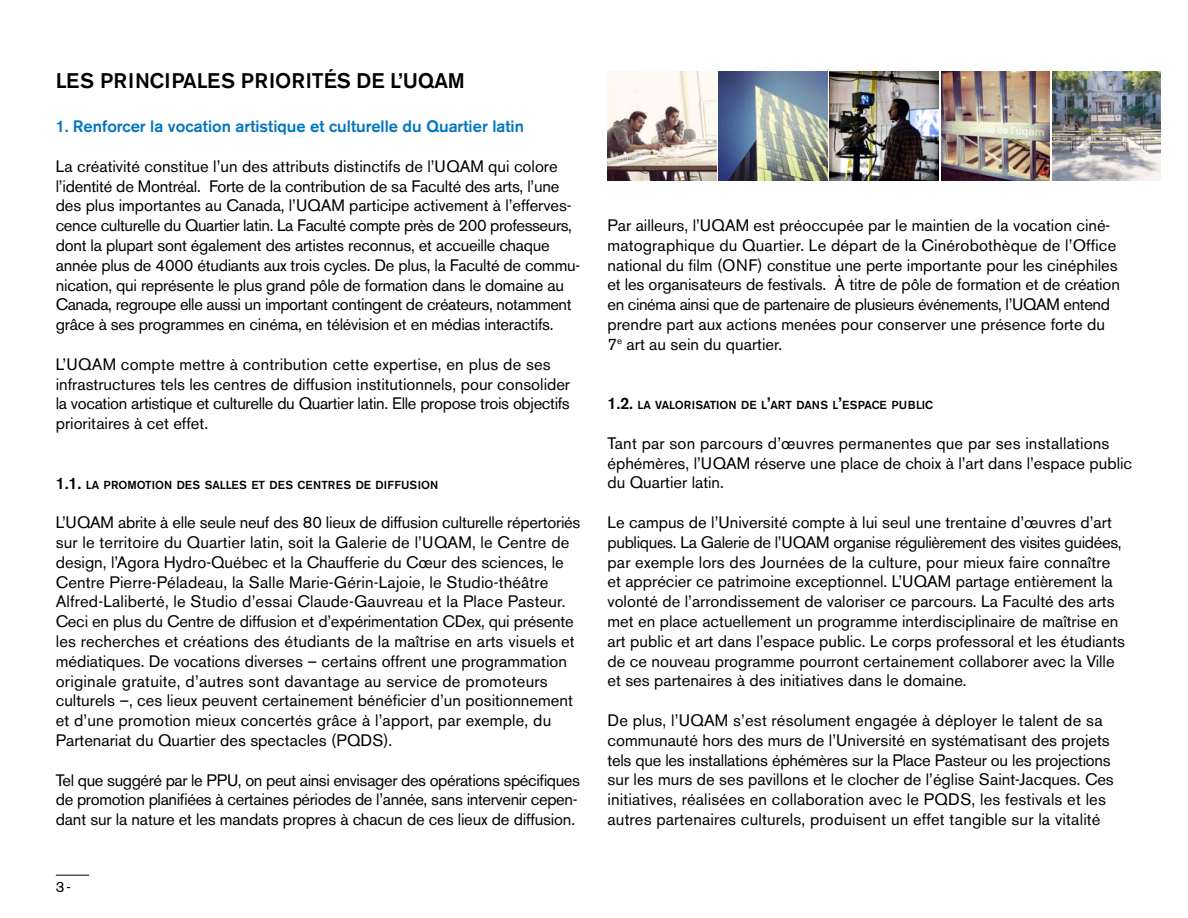
<style>
.page{position:relative;width:1188px;height:918px;background:#fff}
.page>*{position:absolute;margin:0;border:0;box-sizing:border-box;transform-origin:0 0}
.t1{font:500 21px "Akzidenz Grotesk BE";color:#000}
.t2{font:16.5px/19.8px "Akzidenz Grotesk BE";color:#000}
.t3{font:16.5px/19.8px "Akzidenz Grotesk BE";letter-spacing:-.02em;color:#000}
.t4{font:500 16.5px "Akzidenz Grotesk BE";color:#0076c0}
.t5{font:15px "Akzidenz Grotesk BE";color:#000}
.t6{font:500 11.55px "Akzidenz Grotesk BE";color:#000}
.s1{font-size:16.5px}
</style>
<div class="page">
<hr style="left:56px;top:875px;width:33px;height:1px;background:#000">
<img style="left:719px;top:72px;width:108px;height:108px">
<img style="left:608px;top:72px;width:108px;height:108px">
<img style="left:830px;top:72px;width:108px;height:108px">
<img style="left:941px;top:72px;width:109px;height:108px">
<img style="left:1052px;top:72px;width:109px;height:108px">
<p class="t1" style="left:56px;top:68px;width:14px">LES</p>
<p class="t1" style="left:100px;top:68px;width:97px">PRI NCI PALES</p>
<p class="t1" style="left:241px;top:68px;width:209px">PRIORITÉS DE L’UQAM</p>
<p class="t4" style="left:56px;top:116px;width:470px">1. Renforcer la vocation artistique et culturelle du Quartier latin</p>
<p class="t2" style="left:56px;top:156px;width:526px">La créativité constitue l’un des attributs distinctifs de l’UQAM qui colore l’identité de Montréal. Forte de la contribution de sa Faculté des arts, l’une des plus importantes au Canada, l’UQAM participe activement à l’efferves&shy;cence culturelle du Quartier latin. La Faculté compte près de 200 professeurs, dont la plupart sont également des artistes reconnus, et accueille chaque année plus de 4000 étudiants aux trois cycles. De plus, la Faculté de commu&shy;nication, qui représente le plus grand pôle de formation dans le domaine au Canada, regroupe elle aussi un important contingent de créateurs, notamment grâce à ses programmes en cinéma, en télévision et en médias interactifs.</p>
<p class="t2" style="left:56px;top:354px;width:516px">L’UQAM compte mettre à contribution cette expertise, en plus de ses infrastructures tels les centres de diffusion institutionnels, pour consolider la vocation artistique et culturelle du Quartier latin. Elle propose trois objectifs prioritaires à cet effet.</p>
<p class="t6" style="left:56px;top:477px;width:384px"><span class="s1">1.1.</span> LA PROMOTION DES SALLES ET DES CENTRES DE DIFFUSION</p>
<p class="t2" style="left:56px;top:513px;width:526px">L’UQAM abrite à elle seule neuf des 80 lieux de diffusion culturelle répertoriés sur le territoire du Quartier latin, soit la Galerie de l’UQAM, le Centre de design, l’Agora Hydro-Québec et la Chaufferie du Cœur des sciences, le Centre Pierre-Péladeau, la Salle Marie-Gérin-Lajoie, le Studio-théâtre Alfred-Laliberté, le Studio d’essai Claude-Gauvreau et la Place Pasteur.<br>Ceci en plus du Centre de diffusion et d’expérimentation CDex, qui présente les recherches et créations des étudiants de la maîtrise en arts visuels et médiatiques. De vocations diverses – certains offrent une programmation originale gratuite, d’autres sont davantage au service de promoteurs culturels –, ces lieux peuvent certainement bénéficier d’un positionnement et d’une promotion mieux concertés grâce à l’apport, par exemple, du Partenariat du Quartier des spectacles (PQDS).</p>
<p class="t3" style="left:56px;top:770px;width:526px">Tel que suggéré par le PPU, on peut ainsi envisager des opérations spécifiques de promotion planifiées à certaines périodes de l’année, sans intervenir cepen&shy;dant sur la nature et les mandats propres à chacun de ces lieux de diffusion.</p>
<p class="t5" style="left:56px;top:878px;width:16px">3-</p>
<p class="t2" style="left:607px;top:215px;width:514px">Par ailleurs, l’UQAM est préoccupée par le maintien de la vocation ciné&shy;matographique du Quartier. Le départ de la Cinérobothèque de l’Office national du film (ONF) constitue une perte importante pour les cinéphiles et les organisateurs de festivals. À titre de pôle de formation et de création en cinéma ainsi que de partenaire de plusieurs événements, l’UQAM entend prendre part aux actions menées pour conserver une présence forte du 7<sup>e</sup> art au sein du quartier.</p>
<p class="t6" style="left:608px;top:398px;width:327px"><span class="s1">1.2.</span> LA VALORISATION DE L<span class="s1">’</span>ART DANS L<span class="s1">’</span>ESPACE PUBLIC</p>
<p class="t2" style="left:608px;top:433px;width:526px">Tant par son parcours d’œuvres permanentes que par ses installations éphémères, l’UQAM réserve une place de choix à l’art dans l’espace public du Quartier latin.</p>
<p class="t2" style="left:608px;top:512px;width:519px">Le campus de l’Université compte à lui seul une trentaine d’œuvres d’art publiques. La Galerie de l’UQAM organise régulièrement des visites guidées, par exemple lors des Journées de la culture, pour mieux faire connaître et apprécier ce patrimoine exceptionnel. L’UQAM partage entièrement la volonté de l’arrondissement de valoriser ce parcours. La Faculté des arts met en place actuellement un programme interdisciplinaire de maîtrise en art public et art dans l’espace public. Le corps professoral et les étudiants de ce nouveau programme pourront certainement collaborer avec la Ville et ses partenaires à des initiatives dans le domaine.</p>
<p class="t2" style="left:608px;top:710px;width:508px">De plus, l’UQAM s’est résolument engagée à déployer le talent de sa communauté hors des murs de l’Université en systématisant des projets tels que les installations éphémères sur la Place Pasteur ou les projections sur les murs de ses pavillons et le clocher de l’église Saint-Jacques. Ces initiatives, réalisées en collaboration avec le PQDS, les festivals et les autres partenaires culturels, produisent un effet tangible sur la vitalité</p>
</div>
